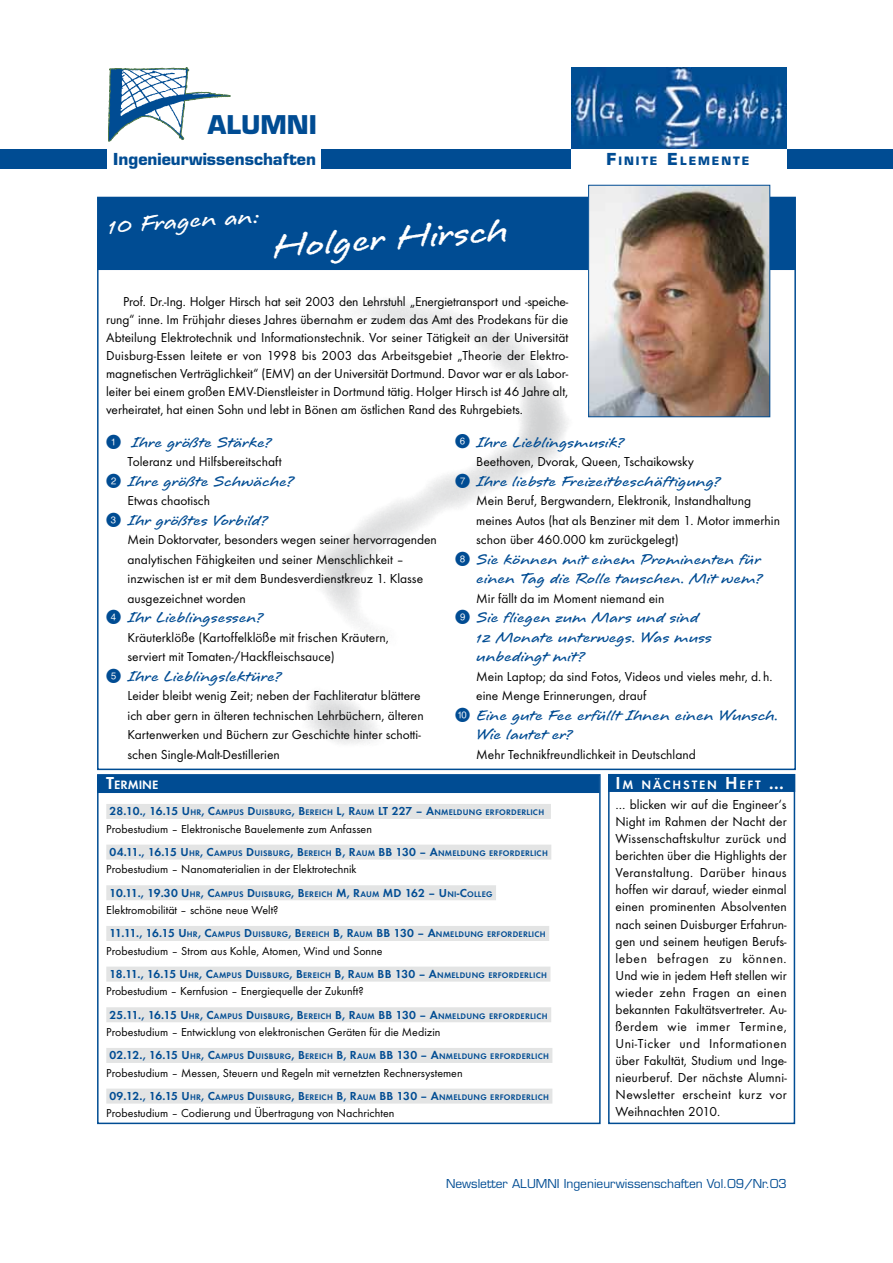
<style>
.page{position:relative;width:893px;height:1263px;background:#fff}
.page>*{position:absolute;margin:0;border:0;box-sizing:border-box;transform-origin:0 0}
.t1{font:700 45px "Longhand";color:#fff}
.t2{font:700 30px "Longhand";color:#fff}
.t3{font:700 25.2px "Eurostile";color:#004c93}
.t4{font:700 19.5px/19.5px "Longhand";color:#004c93}
.t5{font:700 16.05px "Eurostile";color:#004c93}
.t6{font:15px "Numerics P03";color:#004c93}
.t7{font:13.5px/17.1px "Futura T Boo";color:#000}
.t8{font:12.6px "Futura T Dem";letter-spacing:.145em;color:#fff}
.t9{font:12px "Futura T Boo";color:#000}
.t10{font:12px "Futura T Dem";letter-spacing:-.035em;color:#004c93}
.t11{font:12px "Eurostile";color:#004c93}
.t12{font:700 11.25px "Eurostile";letter-spacing:.17em;color:#004c93}
.t13{font:8.4px "Futura T Dem";letter-spacing:.03em;color:#004c93}
.s1{font-size:16.05px}
.s2{font-family:"Numerics P03";font-weight:400;font-size:15px}
.s3{font-size:21px}
.s4{font-size:18px}
.s5{font-size:12px}
.s6{font-size:8.4px}
</style>
<div class="page">
<svg style="left:108px;top:67px;width:122px;height:74px"></svg>
<div style="left:322px;top:149px;width:249px;height:20px;background:#004c93"></div>
<div style="left:0;top:149px;width:106px;height:20px;background:#004c93"></div>
<div style="left:787px;top:149px;width:106px;height:20px;background:#004c93"></div>
<div style="left:97px;top:230px;width:699px;height:540px;background:#fff;border:2px solid #004c93"></div>
<svg style="left:307px;top:299px;width:286px;height:445px"></svg>
<div style="left:608px;top:774px;width:187px;height:350px;border:2px solid #004c93"></div>
<div style="left:608px;top:774px;width:187px;height:18px;background:#004c93"></div>
<div style="left:97px;top:197px;width:699px;height:73px;background:#004c93"></div>
<img style="left:571px;top:68px;width:216px;height:81px">
<img style="left:590px;top:187px;width:178px;height:228px">
<div style="left:588px;top:185px;width:182px;height:232px;border:1px solid #004c93"></div>
<div style="left:97px;top:775px;width:503px;height:18px;background:#004c93"></div>
<div style="left:106px;top:804px;width:445px;height:15px;background:#e3e4e4"></div>
<div style="left:106px;top:845px;width:445px;height:15px;background:#e3e4e4"></div>
<div style="left:106px;top:885px;width:390px;height:15px;background:#e3e4e4"></div>
<div style="left:106px;top:926px;width:443px;height:15px;background:#e3e4e4"></div>
<div style="left:106px;top:966px;width:444px;height:15px;background:#e3e4e4"></div>
<div style="left:106px;top:1007px;width:445px;height:15px;background:#e3e4e4"></div>
<div style="left:106px;top:1048px;width:446px;height:15px;background:#e3e4e4"></div>
<div style="left:106px;top:1088px;width:446px;height:15px;background:#e3e4e4"></div>
<div style="left:97px;top:774px;width:504px;height:350px;border:2px solid #004c93"></div>
<h3 class="t3" style="left:208px;top:109px;width:111px">ALUMNI</h3>
<p class="t5" style="left:113px;top:149px;width:204px">Ingenieurwissenschaften</p>
<h2 class="t2" style="left:107px;top:211px;width:153px;rotate:-4deg">10 Fragen an:</h2>
<h1 class="t1" style="left:270px;top:224px;width:238px;rotate:-4deg">Holger Hirsch</h1>
<p class="t7" style="left:106px;top:293px;width:464px;line-height:18px;text-align:justify;text-indent:17px">Prof. Dr.-Ing. Holger Hirsch hat seit 2003 den Lehrstuhl „Energietransport und -speiche&shy;rung“ inne. Im Frühjahr dieses Jahres übernahm er zudem das Amt des Prodekans für die Abteilung Elektrotechnik und Informationstechnik. Vor seiner Tätigkeit an der Universität Duisburg-Essen leitete er von 1998 bis 2003 das Arbeitsgebiet „Theorie der Elektro&shy;magnetischen Verträglichkeit“ (EMV) an der Universität Dortmund. Davor war er als Labor&shy;leiter bei einem großen EMV-Dienstleister in Dortmund tätig. Holger Hirsch ist 46 Jahre alt, verheiratet, hat einen Sohn und lebt in Bönen am östlichen Rand des Ruhrgebiets.</p>
<p class="t12" style="left:607px;top:154px;width:144px"><span class="s1">F</span>INITE <span class="s1">E</span>LEMENTE</p>
<h3 class="t4" style="left:106px;top:433px;width:166px"><span class="s2">Q</span> Ihre größte Stärke?</h3>
<p class="t7" style="left:128px;top:453px;width:156px">Toleranz und Hilfsbereitschaft</p>
<h3 class="t4" style="left:106px;top:472px;width:189px"><span class="s2">W</span> Ihre größte Schwäche<span class="s3">?</span></h3>
<p class="t7" style="left:128px;top:492px;width:84px">Etwas chaotisch</p>
<h3 class="t4" style="left:106px;top:511px;width:162px"><span class="s2">E</span> Ihr größtes Vorbild?</h3>
<p class="t7" style="left:128px;top:530px;width:311px;line-height:19.5px">Mein Doktorvater, besonders wegen seiner hervorragenden analytischen Fähigkeiten und seiner Menschlichkeit – inzwischen ist er mit dem Bundesverdienstkreuz 1. Klasse ausgezeichnet worden</p>
<h3 class="t4" style="left:106px;top:608px;width:158px"><span class="s2">R</span> Ihr Lieblingsessen?</h3>
<p class="t7" style="left:128px;top:627px;width:263px;line-height:19.5px">Kräuterklöße (Kartoffelklöße mit frischen Kräutern, serviert mit Tomaten-/Hackfleischsauce)</p>
<h3 class="t4" style="left:106px;top:667px;width:176px"><span class="s2">T</span> Ihre Lieblingslektüre?</h3>
<p class="t7" style="left:128px;top:686px;width:298px;line-height:19.5px">Leider bleibt wenig Zeit; neben der Fachliteratur blättere ich aber gern in älteren technischen Lehrbüchern, älteren Kartenwerken und Büchern zur Geschichte hinter schotti&shy;schen Single-Malt-Destillerien</p>
<p class="t6" style="left:470px;top:449px;width:16px;rotate:-180deg">O</p>
<h3 class="t4" style="left:476px;top:433px;width:149px">Ihre Lieblingsmusik?</h3>
<p class="t7" style="left:476px;top:453px;width:219px">Beethoven, Dvorak, Queen, Tschaikowsky</p>
<h3 class="t4" style="left:455px;top:472px;width:266px"><span class="s2">U</span> Ihre liebste Freizeitbeschäftigung?</h3>
<p class="t7" style="left:476px;top:491px;width:305px;line-height:19.5px">Mein Beruf, Bergwandern, Elektronik, Instandhaltung meines Autos (hat als Benziner mit dem 1. Motor immerhin schon über 460.000 km zurückgelegt)</p>
<h3 class="t4" style="left:455px;top:550px;width:308px;text-align:right"><span class="s2">I</span> Sie können mit einem Prominenten für einen Tag die Rolle tauschen. Mit wem?</h3>
<p class="t7" style="left:476px;top:590px;width:190px">Mir fällt da im Moment niemand ein</p>
<h3 class="t4" style="left:476px;top:608px;width:237px;text-indent:-21px"><span class="s2">O</span> Sie fliegen zum Mars und sind<br>12 Monate unterwegs. Was muss unbedingt mit?</h3>
<p class="t7" style="left:476px;top:666px;width:296px;line-height:19.5px">Mein Laptop; da sind Fotos, Videos und vieles mehr, d. h. eine Menge Erinnerungen, drauf</p>
<h3 class="t4" style="left:476px;top:706px;width:304px;text-indent:-21px"><span class="s2">P</span> Eine gute Fee erfüllt Ihnen einen Wunsch.<br>Wie lautet er?</h3>
<p class="t7" style="left:476px;top:746px;width:221px">Mehr Technikfreundlichkeit in Deutschland</p>
<p class="t8" style="left:106px;top:777px;width:54px"><span class="s4">T</span>ERMINE</p>
<p class="t13" style="left:110px;top:807px;width:436px"><span class="s5">28.10., 16.15 U</span> HR<span class="s5">, C</span>AMPUS <span class="s5">D</span>UISBURG<span class="s5">, B</span>EREICH <span class="s5">L, R</span>AUM <span class="s5">LT 227 – A</span>NMELDUNG ERFORDERLICH</p>
<p class="t9" style="left:106px;top:822px;width:267px">Probestudium – Elektronische Bauelemente zum Anfassen</p>
<p class="t13" style="left:110px;top:848px;width:440px"><span class="s5">04.11., 16.15 U</span> HR<span class="s5">, C</span>AMPUS <span class="s5">D</span>UISBURG<span class="s5">, B</span>EREICH <span class="s5">B, R</span>AUM <span class="s5">BB 130 – A</span>NMELDUNG ERFORDERLICH</p>
<p class="t9" style="left:106px;top:863px;width:252px">Probestudium – Nanomaterialien in der Elektrotechnik</p>
<p class="t10" style="left:110px;top:885px;width:384px">10.11., 19.30 U <span class="s6">HR</span>, C<span class="s6">AMPUS</span> D<span class="s6">UISBURG</span>, B<span class="s6">EREICH</span> M, R<span class="s6">AUM</span> MD 162 – U <span class="s6">NI</span>-C<span class="s6">OLLEG</span></p>
<p class="t9" style="left:106px;top:903px;width:174px">Elektromobilität – schöne neue Welt?</p>
<p class="t13" style="left:110px;top:929px;width:438px"><span class="s5">11.11., 16.15 U</span> HR<span class="s5">, C</span>AMPUS <span class="s5">D</span>UISBURG<span class="s5">, B</span>EREICH <span class="s5">B, R</span>AUM <span class="s5">BB 130 – A</span>NMELDUNG ERFORDERLICH</p>
<p class="t9" style="left:106px;top:944px;width:278px">Probestudium – Strom aus Kohle, Atomen, Wind und Sonne</p>
<p class="t13" style="left:110px;top:970px;width:439px"><span class="s5">18.11., 16.15 U</span> HR<span class="s5">, C</span>AMPUS <span class="s5">D</span>UISBURG<span class="s5">, B</span>EREICH <span class="s5">B, R</span>AUM <span class="s5">BB 130 – A</span>NMELDUNG ERFORDERLICH</p>
<p class="t9" style="left:106px;top:985px;width:259px">Probestudium – Kernfusion – Energiequelle der Zukunft?</p>
<p class="t13" style="left:110px;top:1011px;width:440px"><span class="s5">25.11., 16.15 U</span> HR<span class="s5">, C</span>AMPUS <span class="s5">D</span>UISBURG<span class="s5">, B</span>EREICH <span class="s5">B, R</span>AUM <span class="s5">BB 130 – A</span>NMELDUNG ERFORDERLICH</p>
<p class="t9" style="left:106px;top:1025px;width:336px">Probestudium – Entwicklung von elektronischen Geräten für die Medizin</p>
<p class="t13" style="left:110px;top:1051px;width:441px"><span class="s5">02.12., 16.15 U</span> HR<span class="s5">, C</span>AMPUS <span class="s5">D</span>UISBURG<span class="s5">, B</span>EREICH <span class="s5">B, R</span>AUM <span class="s5">BB 130 – A</span>NMELDUNG ERFORDERLICH</p>
<p class="t9" style="left:106px;top:1066px;width:358px">Probestudium – Messen, Steuern und Regeln mit vernetzten Rechnersystemen</p>
<p class="t13" style="left:110px;top:1092px;width:441px"><span class="s5">09.12., 16.15 U</span> HR<span class="s5">, C</span>AMPUS <span class="s5">D</span>UISBURG<span class="s5">, B</span>EREICH <span class="s5">B, R</span>AUM <span class="s5">BB 130 – A</span>NMELDUNG ERFORDERLICH</p>
<p class="t9" style="left:106px;top:1107px;width:290px">Probestudium – Codierung und Übertragung von Nachrichten</p>
<p class="t8" style="left:615px;top:777px;width:170px"><span class="s4">I</span>M NÄCHSTEN <span class="s4">H</span> EFT <span class="s4">…</span></p>
<p class="t7" style="left:615px;top:796px;width:173px">… blicken wir auf die Engineer‘s<br>Night im Rahmen der Nacht der<br>Wissenschaftskultur zurück und berichten über die Highlights der<br>Veranstaltung. Darüber hinaus hoffen wir darauf, wieder einmal einen prominenten Absolventen nach seinen Duisburger Erfahrun&shy;gen und seinem heutigen Berufs&shy;leben befragen zu können.<br>Und wie in jedem Heft stellen wir wieder zehn Fragen an einen bekannten Fakultätsvertreter. Au&shy;ßerdem wie immer Termine,<br>Uni-Ticker und Informationen über Fakultät, Studium und Inge&shy;nieurberuf. Der nächste Alumni-<br>Newsletter erscheint kurz vor<br>Weihnachten 2010.</p>
<p class="t11" style="left:446px;top:1176px;width:342px">Newsletter ALUMNI Ingenieurwissenschaften Vol.09/Nr.03</p>
</div>
